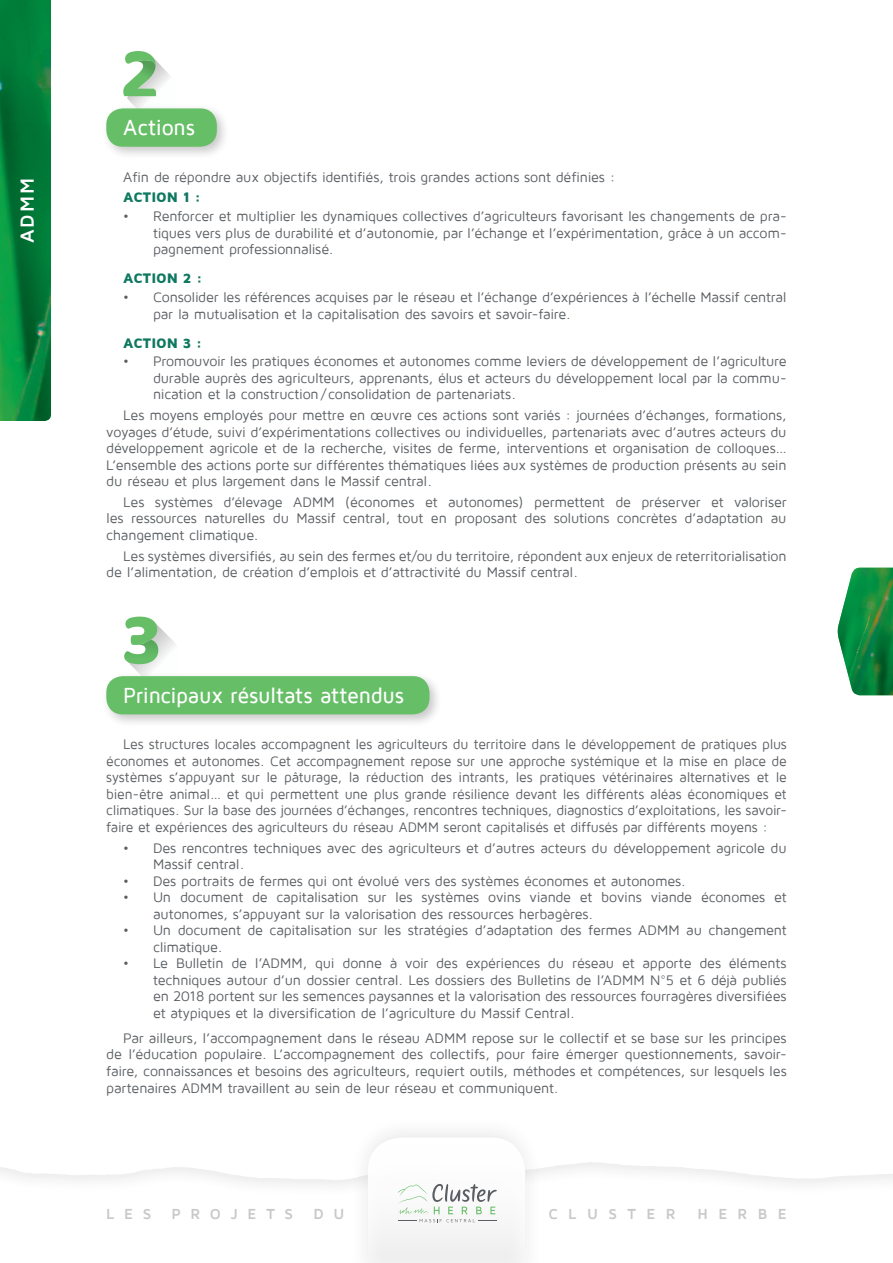
<style>
.page{position:relative;width:893px;height:1263px;background:#fff}
.page>*{position:absolute;margin:0;border:0;box-sizing:border-box;transform-origin:0 0}
.t1{font:500 22.5px "Maven Pro";letter-spacing:-.015em;color:#fff;scale:.95 1}
.t2{font:700 19.5px "Maven Pro";color:#fff}
.t3{font:700 15px "Maven Pro";letter-spacing:.69em;color:#c7c8ca}
.t4{font:700 15px "Maven Pro";letter-spacing:.64em;color:#c7c8ca}
.t5{font:14.25px/16.5px "Maven Pro";letter-spacing:-.015em;color:#5a5e62;text-align:justify}
.t6{font:900 14.25px "Maven Pro";letter-spacing:-.005em;color:#0f7860}
</style>
<div class="page">
<img style="left:837px;top:568px;width:56px;height:127px">
<svg style="left:368px;top:1137px;width:156px;height:126px"></svg>
<img style="left:0;top:0;width:51px;height:421px">
<svg style="left:130px;top:626px;width:45px;height:45px"></svg>
<svg style="left:124px;top:617px;width:34px;height:47px"></svg>
<div style="left:102px;top:671px;width:340px;height:57px;background:#231f20;opacity:.25"></div>
<div style="left:106px;top:676px;width:323px;height:38px;background:#66be67;border-radius:16px"></div>
<svg style="left:127px;top:60px;width:43px;height:44px"></svg>
<svg style="left:123px;top:51px;width:33px;height:45px"></svg>
<div style="left:102px;top:104px;width:128px;height:56px;background:#231f20;opacity:.25"></div>
<div style="left:106px;top:108px;width:111px;height:39px;background:#66be67;border-radius:16px"></div>
<h2 class="t2" style="left:17px;top:243px;width:67px;rotate:-90deg">ADMM</h2>
<h1 class="t1" style="left:123px;top:116px;width:77px">Actions</h1>
<p class="t5" style="left:123px;top:169px;width:494px">Afin de répondre aux objectifs identifiés, trois grandes actions sont définies :</p>
<p class="t6" style="left:123px;top:190px;width:79px">ACTION 1 :</p>
<p class="t5" style="left:153px;top:208px;width:635px;text-indent:-30px">• Renforcer et multiplier les dynamiques collectives d’agriculteurs favorisant les changements de pra&shy;tiques vers plus de durabilité et d’autonomie, par l’échange et l’expérimentation, grâce à un accom&shy;pagnement professionnalisé.</p>
<p class="t6" style="left:123px;top:271px;width:81px">ACTION 2 :</p>
<p class="t5" style="left:153px;top:289px;width:635px;text-indent:-30px">• Consolider les références acquises par le réseau et l’échange d’expériences à l’échelle Massif central par la mutualisation et la capitalisation des savoirs et savoir-faire.</p>
<p class="t6" style="left:123px;top:335px;width:80px">ACTION 3 :</p>
<p class="t5" style="left:153px;top:353px;width:635px;text-indent:-30px">• Promouvoir les pratiques économes et autonomes comme leviers de développement de l’agriculture durable auprès des agriculteurs, apprenants, élus et acteurs du développement local par la commu&shy;nication et la construction/ consolidation de partenariats.</p>
<p class="t5" style="left:106px;top:407px;width:682px;text-indent:17px">Les moyens employés pour mettre en œuvre ces actions sont variés : journées d’échanges, formations, voyages d’étude, suivi d’expérimentations collectives ou individuelles, partenariats avec d’autres acteurs du développement agricole et de la recherche, visites de ferme, interventions et organisation de colloques… L’ensemble des actions porte sur différentes thématiques liées aux systèmes de production présents au sein du réseau et plus largement dans le Massif central.</p>
<p class="t5" style="left:106px;top:494px;width:682px;text-indent:17px">Les systèmes d’élevage ADMM (économes et autonomes) permettent de préserver et valoriser les ressources naturelles du Massif central, tout en proposant des solutions concrètes d’adaptation au changement climatique.</p>
<p class="t5" style="left:106px;top:548px;width:682px;text-indent:17px">Les systèmes diversifiés, au sein des fermes et/ou du territoire, répondent aux enjeux de reterritorialisation de l’alimentation, de création d’emplois et d’attractivité du Massif central.</p>
<h1 class="t1" style="left:123px;top:683px;width:297px">Principaux résultats attendus</h1>
<p class="t5" style="left:106px;top:736px;width:682px;text-indent:17px">Les structures locales accompagnent les agriculteurs du territoire dans le développement de pratiques plus économes et autonomes. Cet accompagnement repose sur une approche systémique et la mise en place de systèmes s’appuyant sur le pâturage, la réduction des intrants, les pratiques vétérinaires alternatives et le bien-être animal… et qui permettent une plus grande résilience devant les différents aléas économiques et climatiques. Sur la base des journées d’échanges, rencontres techniques, diagnostics d’exploitations, les savoir&shy;faire et expériences des agriculteurs du réseau ADMM seront capitalisés et diffusés par différents moyens :</p>
<p class="t5" style="left:153px;top:840px;width:635px;text-indent:-30px">• Des rencontres techniques avec des agriculteurs et d’autres acteurs du développement agricole du<br>Massif central.</p>
<p class="t5" style="left:123px;top:873px;width:564px">• Des portraits de fermes qui ont évolué vers des systèmes économes et autonomes.</p>
<p class="t5" style="left:153px;top:889px;width:635px;text-indent:-30px">• Un document de capitalisation sur les systèmes ovins viande et bovins viande économes et autonomes, s’appuyant sur la valorisation des ressources herbagères.</p>
<p class="t5" style="left:153px;top:922px;width:635px;text-indent:-30px">• Un document de capitalisation sur les stratégies d’adaptation des fermes ADMM au changement climatique.</p>
<p class="t5" style="left:153px;top:955px;width:635px;text-indent:-30px">• Le Bulletin de l’ADMM, qui donne à voir des expériences du réseau et apporte des éléments techniques autour d’un dossier central. Les dossiers des Bulletins de l’ADMM N°5 et 6 déjà publiés en 2018 portent sur les semences paysannes et la valorisation des ressources fourragères diversifiées et atypiques et la diversification de l’agriculture du Massif Central.</p>
<p class="t5" style="left:106px;top:1030px;width:682px;text-indent:17px">Par ailleurs, l’accompagnement dans le réseau ADMM repose sur le collectif et se base sur les principes de l’éducation populaire. L’accompagnement des collectifs, pour faire émerger questionnements, savoir&shy;faire, connaissances et besoins des agriculteurs, requiert outils, méthodes et compétences, sur lesquels les partenaires ADMM travaillent au sein de leur réseau et communiquent.</p>
<p class="t3" style="left:106px;top:1206px;width:47px">LES</p>
<p class="t4" style="left:172px;top:1206px;width:123px">PROJETS</p>
<p class="t3" style="left:313px;top:1206px;width:32px">D U</p>
<p class="t3" style="left:549px;top:1206px;width:129px">CLUSTER</p>
<p class="t3" style="left:697px;top:1206px;width:91px">HERBE</p>
</div>
